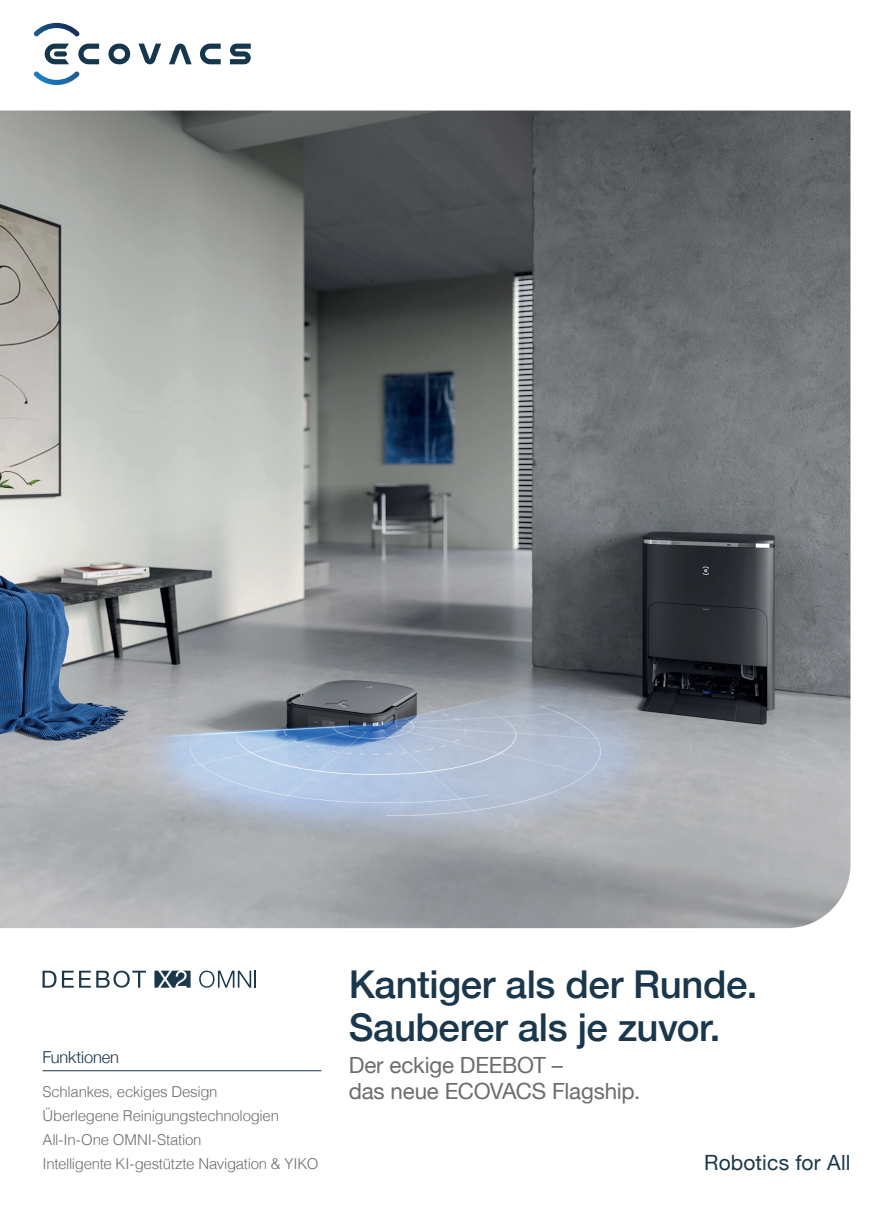
<style>
.page{position:relative;width:893px;height:1212px;background:#fff}
.page>*{position:absolute;margin:0;border:0;box-sizing:border-box;transform-origin:0 0}
.t1{font:500 38.4px/43px "Helvetica Neue";letter-spacing:-.01em;color:#1a374b}
.t2{font:22.35px/26.8px "Helvetica Neue";letter-spacing:-.01em;color:#6c6d70}
.t3{font:21px "Helvetica Neue";letter-spacing:.005em;color:#1a374b}
.t4{font:300 16.5px "Helvetica Neue";letter-spacing:-.01em;color:#1a374b}
.t5{font:300 15px/24.2px "Helvetica";letter-spacing:-.02em;color:#6c6d70}
</style>
<div class="page">
<hr style="left:43px;top:1070px;width:278px;height:1px;background:#1a374b">
<svg style="left:230px;top:44px;width:21px;height:20px"></svg>
<svg style="left:108px;top:44px;width:22px;height:20px"></svg>
<svg style="left:34px;top:23px;width:65px;height:62px"></svg>
<svg style="left:200px;top:44px;width:21px;height:20px"></svg>
<svg style="left:138px;top:44px;width:23px;height:20px"></svg>
<svg style="left:169px;top:44px;width:23px;height:20px"></svg>
<img style="left:0;top:111px;width:850px;height:817px">
<svg style="left:43px;top:971px;width:148px;height:17px"></svg>
<svg style="left:199px;top:971px;width:57px;height:17px"></svg>
<p class="t4" style="left:43px;top:1044px;width:78px">Funktionen</p>
<p class="t5" style="left:43px;top:1078px;width:277px">Schlankes, eckiges Design<br>Überlegene Reinigungstechnologien All-In-One OMNI-Station<br>Intelligente KI-gestützte Navigation &amp; YIKO</p>
<h1 class="t1" style="left:349px;top:960px;width:410px">Kantiger als der Runde.<br>Sauberer als je zuvor.</h1>
<h2 class="t2" style="left:349px;top:1052px;width:293px">Der eckige DEEBOT –<br>das neue ECOVACS Flagship.</h2>
<h3 class="t3" style="left:704px;top:1147px;width:148px">Robotics for All</h3>
</div>
